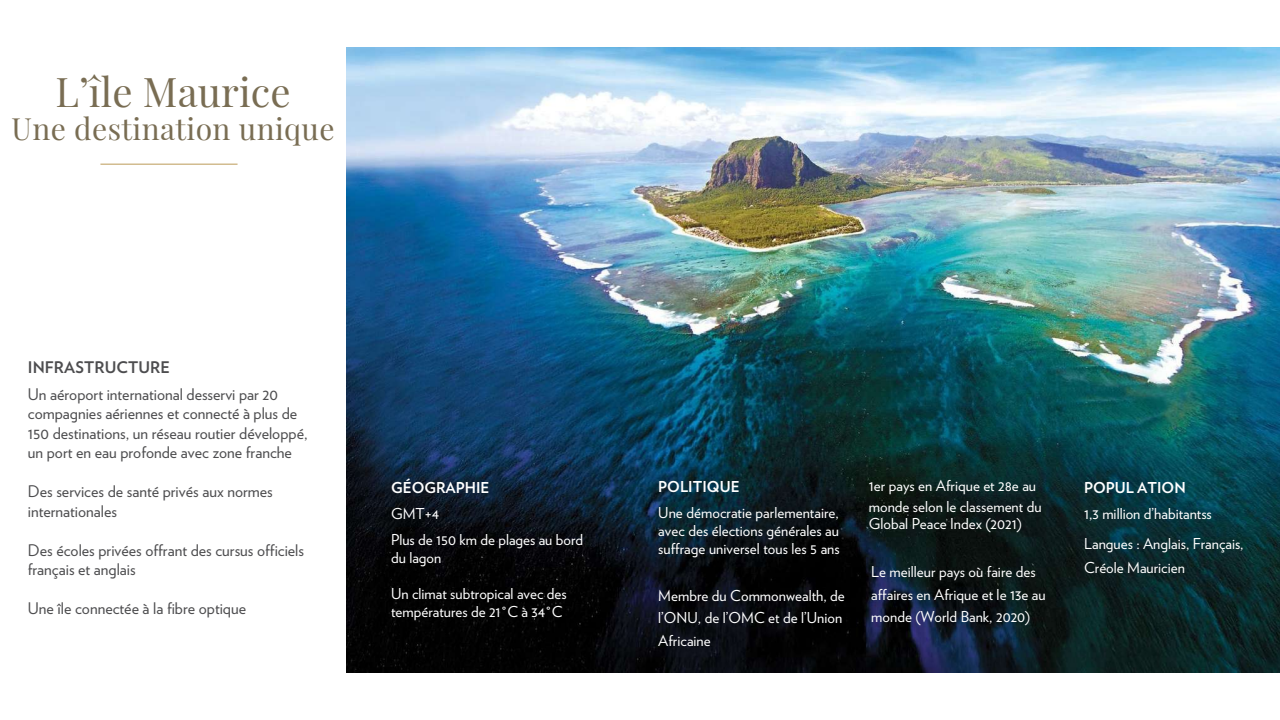
<style>
.page{position:relative;width:1280px;height:720px;background:#fff}
.page>*{position:absolute;margin:0;border:0;box-sizing:border-box;transform-origin:0 0}
.t1{font:40px "Playfair Display";letter-spacing:.005em;color:#796d53}
.t2{font:30px "Playfair Display";letter-spacing:.015em;color:#796d53}
.t3{font:16px/19.5px "Verlag";color:#4d4d4f}
.t4{font:700 16px "Verlag";letter-spacing:.01em;color:#4d4d4f}
.t5{font:15px/22.5px "Verlag";color:#fff}
.t6{font:700 15px "Verlag";color:#fff}
</style>
<div class="page">
<img style="left:346px;top:48px;width:934px;height:624px">
<hr style="left:100px;top:164px;width:137px;height:1px;background:#bc9a58">
<h1 class="t1" style="left:55px;top:64px;width:237px">L’île Maurice</h1>
<h2 class="t2" style="left:12px;top:107px;width:324px">Une destination unique</h2>
<p class="t4" style="left:28px;top:361px;width:144px">INFRASTRUCTURE</p>
<p class="t3" style="left:28px;top:385px;width:281px">Un aéroport international desservi par 20 compagnies aériennes et connecté à plus de 150 destinations, un réseau routier développé, un port en eau profonde avec zone franche</p>
<p class="t3" style="left:28px;top:483px;width:246px">Des services de santé privés aux normes internationales</p>
<p class="t3" style="left:28px;top:541px;width:278px">Des écoles privées offrant des cursus officiels français et anglais</p>
<p class="t3" style="left:28px;top:600px;width:220px">Une île connectée à la fibre optique</p>
<p class="t6" style="left:391px;top:481px;width:100px">GÉOGRAPHIE</p>
<p class="t6" style="left:658px;top:480px;width:83px">POLITIQUE</p>
<p class="t6" style="left:1084px;top:481px;width:103px">POPUL ATION</p>
<p class="t5" style="left:391px;top:501px;width:193px;line-height:26.2px">GMT+4<br>Plus de 150 km de plages au bord</p>
<p class="t5" style="left:391px;top:547px;width:52px">du lagon</p>
<p class="t5" style="left:391px;top:586px;width:177px;line-height:18px">Un climat subtropical avec des températures de 21˚C à 34˚C</p>
<p class="t5" style="left:868px;top:476px;width:174px;line-height:21px">1er pays en Afrique et 28e au monde selon le classement du</p>
<p class="t5" style="left:868px;top:513px;width:155px">Global Peace Index (2021)</p>
<p class="t5" style="left:658px;top:504px;width:183px;line-height:18px;text-align:justify">Une démocratie parlementaire, avec des élections générales au suffrage universel tous les 5 ans</p>
<p class="t5" style="left:658px;top:585px;width:188px">Membre du Commonwealth, de l’ONU, de l’OMC et de l’Union<br>Africaine</p>
<p class="t5" style="left:1084px;top:503px;width:129px">1,3 million d’habitantss</p>
<p class="t5" style="left:1084px;top:532px;width:161px;line-height:24.8px">Langues : Anglais, Français,<br>Créole Mauricien</p>
<p class="t5" style="left:871px;top:561px;width:176px">Le meilleur pays où faire des affaires en Afrique et le 13e au monde (World Bank, 2020)</p>
</div>
